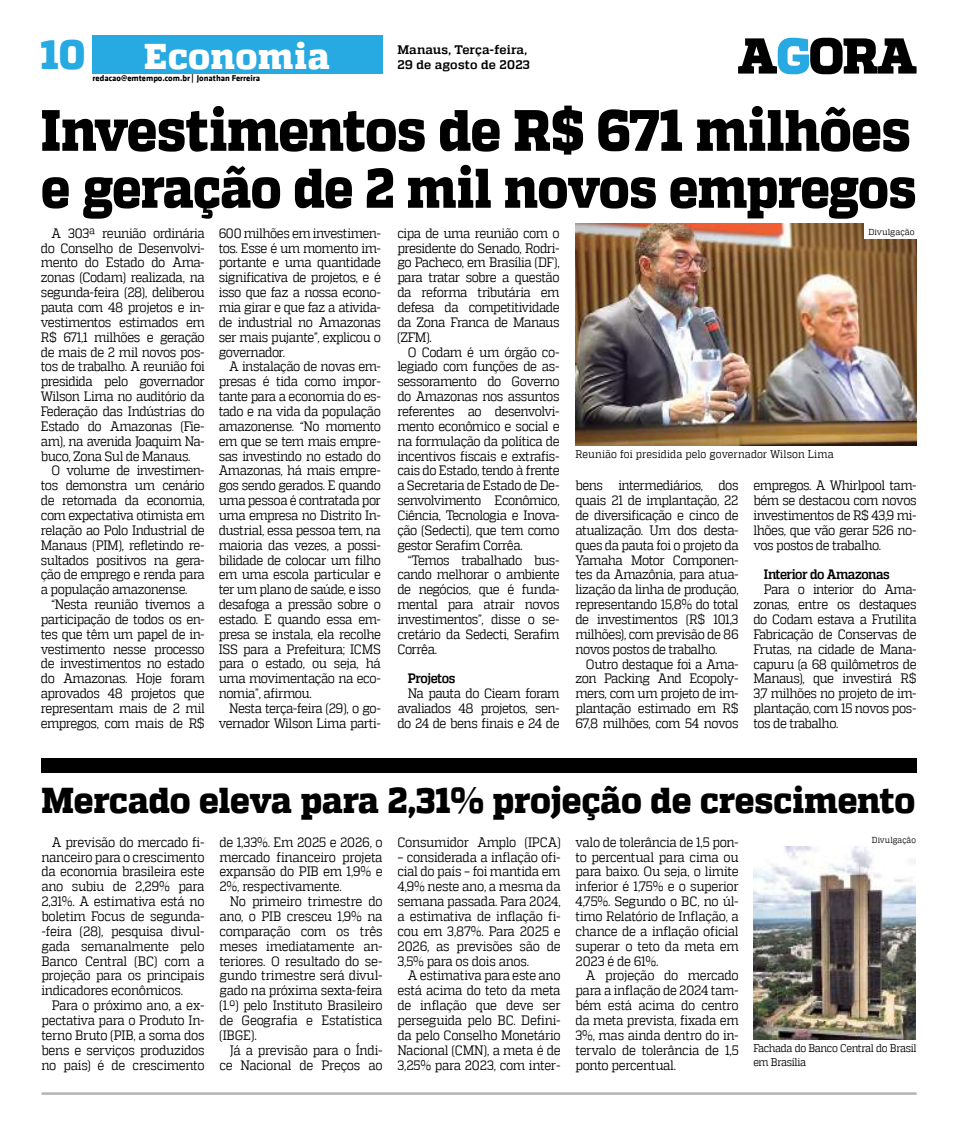
<style>
.page{position:relative;width:957px;height:1134px;background:#fff}
.page>*{position:absolute;margin:0;border:0;box-sizing:border-box;transform-origin:0 0}
.t1{font:800 58.12px "MW Quadon";letter-spacing:-.01em;color:#000;scale:.9 1}
.t2{font:800 55.75px "MW Quadon";letter-spacing:-.015em;color:#000;scale:.9 1}
.t3{font:800 40.88px "MW Quadon";color:#27a9e1}
.t4{font:800 35.88px "MW Quadon";letter-spacing:-.005em;color:#000;scale:.94 1}
.t5{font:800 35.75px "MW Quadon";letter-spacing:.015em;color:#fff}
.t6{font:13.62px/14.9px "MW Quadon";letter-spacing:-.035em;color:#000;text-align:justify;scale:.9 1}
.t7{font:700 13.62px "MW Quadon";letter-spacing:-.04em;color:#000;scale:.9 1}
.t8{font:700 12.38px "MW Quadon";letter-spacing:.01em;color:#000}
.t9{font:11.12px "MW Quadon";color:#000;scale:.9 1}
.t10{font:11.12px/13.4px "MW Quadon";letter-spacing:-.035em;color:#000;scale:.9 1}
.t11{font:700 8.62px "MW Klavika Bd";color:#000}
.t12{font:8.62px "MW Quadon";letter-spacing:.01em;color:#000;scale:.95 1}
.t13{font:8.62px "MW Quadon";letter-spacing:.01em;color:#000;scale:.9 1}
.s1{font-size:31px}
</style>
<div class="page">
<hr style="left:42px;top:1092px;width:874px;height:3px;background:#b1b3b5">
<img style="left:575px;top:223px;width:341px;height:223px">
<div style="left:864px;top:224px;width:54px;height:15px;background:#fff"></div>
<div style="left:42px;top:757px;width:874px;height:15px;background:#000"></div>
<img style="left:753px;top:847px;width:163px;height:193px">
<svg style="left:738px;top:38px;width:178px;height:36px"></svg>
<div style="left:92px;top:35px;width:291px;height:39px;background:#27a9e1"></div>
<h3 class="t3" style="left:41px;top:31px;width:46px">10</h3>
<h3 class="t5" style="left:144px;top:36px;width:238px">Economia <span class="s1">s</span></h3>
<p class="t11" style="left:93px;top:72px;width:169px">redacao@emtempo.com.br | Jonathan Ferreira</p>
<p class="t8" style="left:397px;top:43px;width:131px">Manaus, Terça-feira,</p>
<p class="t8" style="left:397px;top:58px;width:134px">29 de agosto de 2023</p>
<h1 class="t1" style="left:41px;top:96px;width:968px">Investimentos de R$ 671 milhões</h1>
<h2 class="t2" style="left:41px;top:155px;width:974px">e geração de 2 mil novos empregos</h2>
<p class="t12" style="left:868px;top:227px;width:50px">Divulgação</p>
<p class="t6" style="left:41px;top:225px;width:184px;text-indent:10px">A 303ª reunião ordinária do Conselho de Desenvolvi&shy;mento do Estado do Ama&shy;zonas (Codam) realizada, na segunda-feira (28), deliberou pauta com 48 projetos e in&shy;vestimentos estimados em R$ 671,1 milhões e geração de mais de 2 mil novos pos&shy;tos de trabalho. A reunião foi presidida pelo governador Wilson Lima no auditório da Federação das Indústrias do Estado do Amazonas (Fie&shy;am), na avenida Joaquim Na&shy;buco, Zona Sul de Manaus.</p>
<p class="t6" style="left:41px;top:463px;width:184px;text-indent:10px">O volume de investimen&shy;tos demonstra um cenário de retomada da economia, com expectativa otimista em relação ao Polo Industrial de Manaus (PIM), refletindo re&shy;sultados positivos na gera&shy;ção de emprego e renda para a população amazonense.</p>
<p class="t6" style="left:41px;top:597px;width:184px;text-indent:10px">“Nesta reunião tivemos a participação de todos os en&shy;tes que têm um papel de in&shy;vestimento nesse processo de investimentos no estado do Amazonas. Hoje foram aprovados 48 projetos que representam mais de 2 mil empregos, com mais de R$</p>
<p class="t6" style="left:219px;top:225px;width:182px">600 milhões em investimen&shy;tos. Esse é um momento im&shy;portante e uma quantidade significativa de projetos, e é isso que faz a nossa econo&shy;mia girar e que faz a ativida&shy;de industrial no Amazonas ser mais pujante”, explicou o governador.</p>
<p class="t6" style="left:219px;top:359px;width:182px;text-indent:10px">A instalação de novas em&shy;presas é tida como impor&shy;tante para a economia do es&shy;tado e na vida da população amazonense. “No momento em que se tem mais empre&shy;sas investindo no estado do Amazonas, há mais empre&shy;gos sendo gerados. E quando uma pessoa é contratada por uma empresa no Distrito In&shy;dustrial, essa pessoa tem, na maioria das vezes, a possi&shy;bilidade de colocar um filho em uma escola particular e ter um plano de saúde, e isso desafoga a pressão sobre o estado. E quando essa em&shy;presa se instala, ela recolhe ISS para a Prefeitura; ICMS para o estado, ou seja, há uma movimentação na eco&shy;nomia”, afirmou.</p>
<p class="t6" style="left:219px;top:701px;width:182px;text-align:right">Nesta terça-feira (29), o go&shy;vernador Wilson Lima parti-</p>
<p class="t6" style="left:397px;top:225px;width:182px">cipa de uma reunião com o presidente do Senado, Rodri&shy;go Pacheco, em Brasília (DF), para tratar sobre a questão da reforma tributária em defesa da competitividade da Zona Franca de Manaus (ZFM).</p>
<p class="t6" style="left:397px;top:344px;width:182px;text-indent:10px">O Codam é um órgão co&shy;legiado com funções de as&shy;sessoramento do Governo do Amazonas nos assuntos referentes ao desenvolvi&shy;mento econômico e social e na formulação da política de incentivos fiscais e extrafis&shy;cais do Estado, tendo à frente a Secretaria de Estado de De&shy;senvolvimento Econômico, Ciência, Tecnologia e Inova&shy;ção (Sedecti), que tem como gestor Serafim Corrêa.</p>
<p class="t6" style="left:397px;top:552px;width:182px;text-indent:10px">“Temos trabalhado bus&shy;cando melhorar o ambiente de negócios, que é funda&shy;mental para atrair novos investimentos”, disse o se&shy;cretário da Sedecti, Serafim Corrêa.</p>
<p class="t7" style="left:408px;top:671px;width:54px">Projetos</p>
<p class="t6" style="left:397px;top:686px;width:182px;text-indent:10px">Na pauta do Cieam foram avaliados 48 projetos, sen&shy;do 24 de bens finais e 24 de</p>
<p class="t9" style="left:575px;top:447px;width:288px">Reunião foi presidida pelo governador Wilson Lima</p>
<p class="t6" style="left:575px;top:478px;width:183px">bens intermediários, dos quais 21 de implantação, 22 de diversificação e cinco de atualização. Um dos desta&shy;ques da pauta foi o projeto da Yamaha Motor Componen&shy;tes da Amazônia, para atua&shy;lização da linha de produção, representando 15,8% do total de investimentos (R$ 101,3 milhões), com previsão de 86 novos postos de trabalho.</p>
<p class="t6" style="left:575px;top:656px;width:183px;text-indent:10px">Outro destaque foi a Ama&shy;zon Packing And Ecopoly&shy;mers, com um projeto de im&shy;plantação estimado em R$ 67,8 milhões, com 54 novos</p>
<p class="t6" style="left:753px;top:478px;width:183px">empregos. A Whirlpool tam&shy;bém se destacou com novos investimentos de R$ 43,9 mi&shy;lhões, que vão gerar 526 no&shy;vos postos de trabalho.</p>
<p class="t7" style="left:764px;top:567px;width:141px">Interior do Amazonas</p>
<p class="t6" style="left:753px;top:582px;width:183px;text-indent:10px">Para o interior do Ama&shy;zonas, entre os destaques do Codam estava a Frutilita Fabricação de Conservas de Frutas, na cidade de Mana&shy;capuru (a 68 quilômetros de Manaus), que investirá R$ 3,7 milhões no projeto de im&shy;plantação, com 15 novos pos&shy;tos de trabalho.</p>
<h3 class="t4" style="left:42px;top:779px;width:931px">Mercado eleva para 2,31% projeção de crescimento</h3>
<p class="t6" style="left:41px;top:834px;width:183px;text-indent:10px">A previsão do mercado fi&shy;nanceiro para o crescimento da economia brasileira este ano subiu de 2,29% para 2,31%. A estimativa está no boletim Focus de segunda--feira (28), pesquisa divul&shy;gada semanalmente pelo Banco Central (BC) com a projeção para os principais indicadores econômicos.</p>
<p class="t6" style="left:41px;top:998px;width:183px;text-indent:10px">Para o próximo ano, a ex&shy;pectativa para o Produto In&shy;terno Bruto (PIB, a soma dos bens e serviços produzidos no país) é de crescimento</p>
<p class="t6" style="left:219px;top:834px;width:183px">de 1,33%. Em 2025 e 2026, o mercado financeiro projeta expansão do PIB em 1,9% e 2%, respectivamente.</p>
<p class="t6" style="left:219px;top:894px;width:183px;text-indent:10px">No primeiro trimestre do ano, o PIB cresceu 1,9% na comparação com os três meses imediatamente an&shy;teriores. O resultado do se&shy;gundo trimestre será divul&shy;gado na próxima sexta-feira (1.º) pelo Instituto Brasileiro de Geografia e Estatística (IBGE).</p>
<p class="t6" style="left:219px;top:1042px;width:183px;text-align:right">Já a previsão para o Índi&shy;ce Nacional de Preços ao</p>
<p class="t6" style="left:397px;top:834px;width:183px">Consumidor Amplo (IPCA)</p>
<p class="t6" style="left:397px;top:849px;width:183px">– considerada a inflação ofi&shy;cial do país – foi mantida em 4,9% neste ano, a mesma da semana passada. Para 2024, a estimativa de inflação fi&shy;cou em 3,87%. Para 2025 e 2026, as previsões são de 3,5% para os dois anos.</p>
<p class="t6" style="left:397px;top:968px;width:183px;text-indent:10px">A estimativa para este ano está acima do teto da meta de inflação que deve ser perseguida pelo BC. Defini&shy;da pelo Conselho Monetário Nacional (CMN), a meta é de 3,25% para 2023, com inter-</p>
<p class="t6" style="left:575px;top:834px;width:183px">valo de tolerância de 1,5 pon&shy;to percentual para cima ou para baixo. Ou seja, o limite inferior é 1,75% e o superior 4,75%. Segundo o BC, no úl&shy;timo Relatório de Inflação, a chance de a inflação oficial superar o teto da meta em 2023 é de 61%.</p>
<p class="t6" style="left:575px;top:968px;width:183px;text-indent:10px">A projeção do mercado para a inflação de 2024 tam&shy;bém está acima do centro da meta prevista, fixada em 3%, mas ainda dentro do in&shy;tervalo de tolerância de 1,5 ponto percentual.</p>
<p class="t13" style="left:872px;top:835px;width:51px">Divulgação</p>
<p class="t10" style="left:753px;top:1042px;width:183px">Fachada do Banco Central do Brasil em Brasília</p>
</div>
